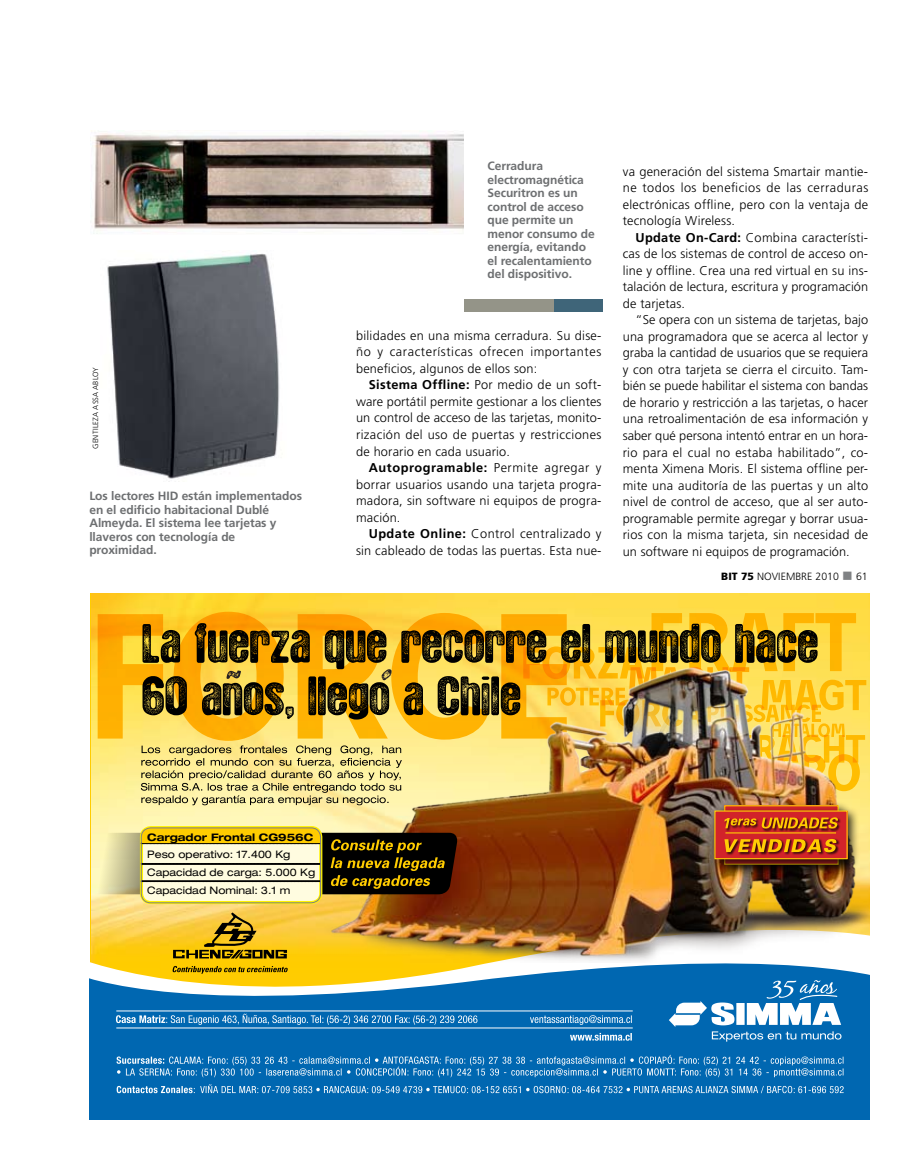
<style>
.page{position:relative;width:915px;height:1170px;background:#fff}
.page>*{position:absolute;margin:0;border:0;box-sizing:border-box;transform-origin:0 0}
.t1{font:300 12.75px/16.5px "Frutiger";letter-spacing:.015em;color:#000;text-align:justify}
.t2{font:700 12px/13.5px "Frutiger";letter-spacing:-.005em;color:#6d6f71}
.t3{font:300 10.5px "Frutiger";letter-spacing:.005em;color:#000}
.t4{font:expanded 10.35px/17.7px "Helvetica Neue";color:#000}
.t5{font:700 expanded 10.35px "Helvetica Neue";color:#000}
.t6{font:300 7.5px "Frutiger";letter-spacing:.03em;color:#000}
.s1{font-weight:700}
.s2{font-weight:900}
.s3{color:#808284}
</style>
<div class="page">
<div style="left:464px;top:299px;width:138px;height:13px;background:#949488"></div>
<div style="left:554px;top:299px;width:48px;height:13px;background:#3f6579"></div>
<img style="left:91px;top:130px;width:373px;height:104px">
<img style="left:107px;top:254px;width:173px;height:225px">
<img style="left:91px;top:593px;width:778px;height:321px">
<svg style="left:98px;top:611px;width:468px;height:129px;background:#febe1e"></svg>
<div style="left:90px;top:1017px;width:779px;height:102px;background:#0067b1"></div>
<svg style="left:90px;top:914px;width:779px;height:103px"></svg>
<hr style="left:116px;top:1010px;width:516px;height:1px;background:#fff">
<hr style="left:116px;top:1027px;width:516px;height:1px;background:#fff">
<svg style="left:117px;top:1084px;width:726px;height:9px;background:#3c8ac3"></svg>
<svg style="left:116px;top:1054px;width:727px;height:23px;background:#2a80bd"></svg>
<svg style="left:569px;top:1032px;width:62px;height:8px"></svg>
<svg style="left:116px;top:1013px;width:515px;height:11px;background:#3285c0"></svg>
<svg style="left:668px;top:980px;width:173px;height:61px"></svg>
<img style="left:324px;top:657px;width:545px;height:305px">
<img style="left:141px;top:613px;width:725px;height:192px">
<div style="left:141px;top:827px;width:180px;height:75px;background:#fffce0;border-radius:10px"></div>
<div style="left:140px;top:826px;width:182px;height:78px;border:3px solid #fff200;border-radius:10px"></div>
<svg style="left:90px;top:827px;width:368px;height:67px"></svg>
<div style="left:141px;top:827px;width:180px;height:76px;border:1px solid #7e8082;border-radius:10px"></div>
<svg style="left:172px;top:965px;width:116px;height:8px"></svg>
<svg style="left:173px;top:912px;width:114px;height:46px;background:#c59f27"></svg>
<div style="left:720px;top:801px;width:130px;height:76px;background:#000;opacity:.75"></div>
<div style="left:710px;top:806px;width:149px;height:65px;background:#000;opacity:.75"></div>
<div style="left:714px;top:811px;width:132px;height:47px;background:#d2232a"></div>
<div style="left:714px;top:810px;width:133px;height:49px;border:1px solid #ffcd05"></div>
<div style="left:767px;top:838px;width:72px;height:17px;background:#000;opacity:.75"></div>
<div style="left:723px;top:838px;width:46px;height:17px;background:#000;opacity:.75"></div>
<svg style="left:724px;top:838px;width:112px;height:14px"></svg>
<div style="left:723px;top:817px;width:118px;height:15px;background:#000;opacity:.75"></div>
<svg style="left:724px;top:817px;width:114px;height:11px"></svg>
<hr style="left:725px;top:832px;width:110px;height:1px;background:#ffcd05">
<p class="t6" style="left:91px;top:449px;width:83px;rotate:-90deg">gentileza assa abloy</p>
<p class="t2" style="left:89px;top:489px;width:214px;text-indent:92px">están implementados en el edificio habitacional Dublé<br>Almeyda. El sistema lee tarjetas y llaveros con tecnología de proximidad.</p>
<p class="t2" style="left:89px;top:489px;width:76px">Los lectores HID</p>
<p class="t2" style="left:487px;top:159px;width:109px">Cerradura electromagnética<br>Securitron es un control de acceso que permite un menor consumo de energía, evitando el recalentamiento del dispositivo.</p>
<p class="t1" style="left:622px;top:163px;width:247px">va generación del sistema Smartair mantie&shy;ne todos los beneficios de las cerraduras electrónicas offline, pero con la ventaja de tecnología Wireless.</p>
<p class="t1" style="left:622px;top:229px;width:247px;text-indent:13px"><span class="s1">Update On-Card:</span> Combina característi&shy;cas de los sistemas de control de acceso on&shy;line y offline. Crea una red virtual en su ins&shy;talación de lectura, escritura y programación de tarjetas.</p>
<p class="t1" style="left:622px;top:312px;width:247px;text-indent:13px">“Se opera con un sistema de tarjetas, bajo una programadora que se acerca al lector y graba la cantidad de usuarios que se requiera y con otra tarjeta se cierra el circuito. Tam&shy;bién se puede habilitar el sistema con bandas de horario y restricción a las tarjetas, o hacer una retroalimentación de esa información y saber qué persona intentó entrar en un hora&shy;rio para el cual no estaba habilitado”, co&shy;menta Ximena Moris. El sistema offline per&shy;mite una auditoría de las puertas y un alto nivel de control de acceso, que al ser auto&shy;programable permite agregar y borrar usua&shy;rios con la misma tarjeta, sin necesidad de un software ni equipos de programación.</p>
<p class="t1" style="left:356px;top:327px;width:247px">bilidades en una misma cerradura. Su dise&shy;ño y características ofrecen importantes beneficios, algunos de ellos son:</p>
<p class="t1" style="left:356px;top:377px;width:247px;text-indent:13px"><span class="s1">Sistema Offline:</span> Por medio de un soft&shy;ware portátil permite gestionar a los clientes un control de acceso de las tarjetas, monito&shy;rización del uso de puertas y restricciones de horario en cada usuario.</p>
<p class="t1" style="left:356px;top:459px;width:247px;text-indent:13px"><span class="s1">Autoprogramable:</span> Permite agregar y borrar usuarios usando una tarjeta progra&shy;madora, sin software ni equipos de progra&shy;mación.</p>
<p class="t1" style="left:356px;top:525px;width:247px;text-align:right"><span class="s1">Update Online:</span> Control centralizado y sin cableado de todas las puertas. Esta nue-</p>
<p class="t3" style="left:721px;top:570px;width:148px"><span class="s2">BIT 75</span> noviembre 2010 <span class="s3">■</span> 61</p>
<p class="t5" style="left:147px;top:830px;width:167px">Cargador Frontal CG956C</p>
<p class="t4" style="left:147px;top:845px;width:169px">Peso operativo: 17.400 Kg<br>Capacidad de carga: 5.000 Kg<br>Capacidad Nominal: 3.1 m</p>
</div>
